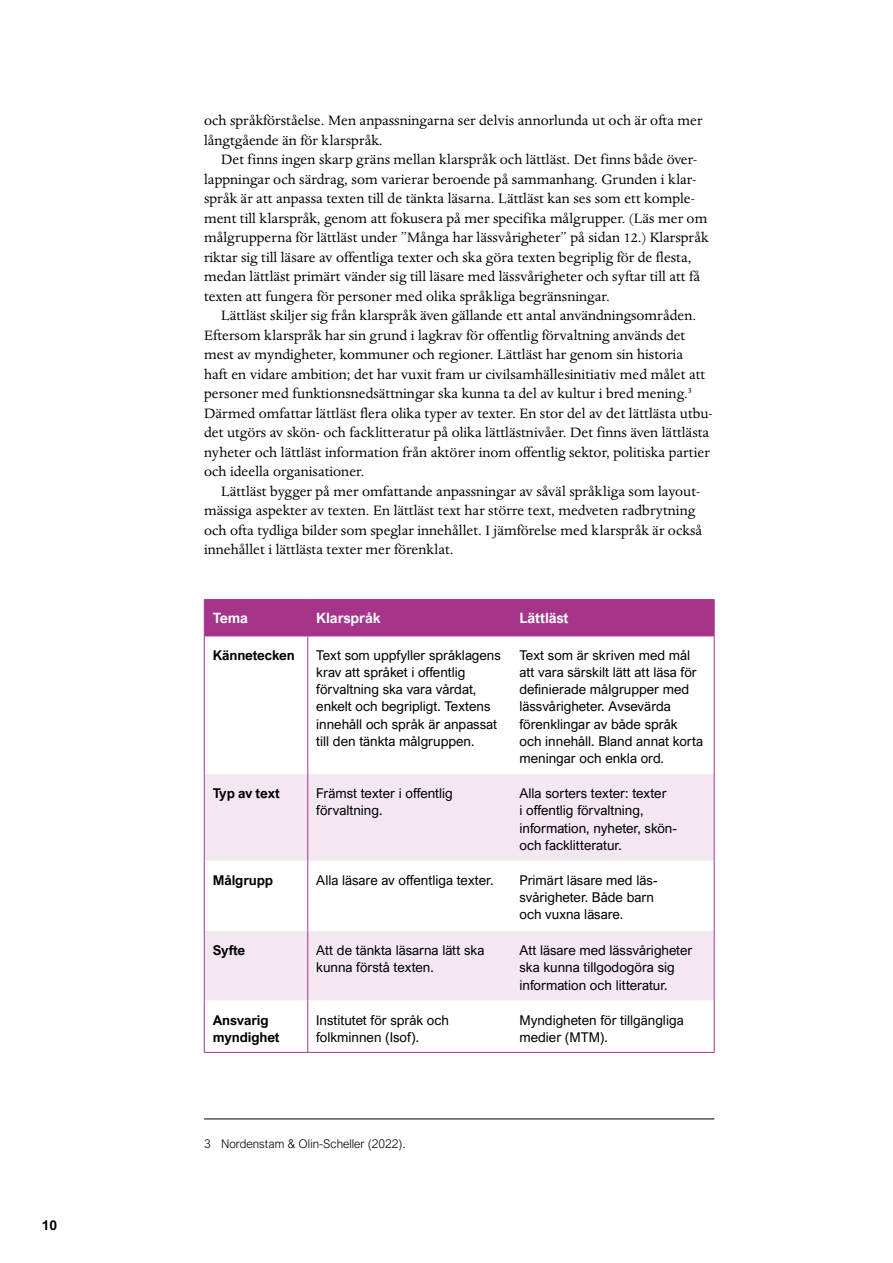
<style>
.page{position:relative;width:893px;height:1263px;background:#fff}
.page>*{position:absolute;margin:0;border:0;box-sizing:border-box;transform-origin:0 0}
.t1{font:15.75px/19.5px "Wrddrx Dante MT Std";color:#000}
.t2{font:700 14.25px "Mlykvj Arial Nova";letter-spacing:-.01em;color:#fff}
.t3{font:13.5px/17.2px "Xbhysq Arial Nova";color:#000}
.t4{font:700 13.5px/17.2px "Mlykvj Arial Nova";letter-spacing:-.01em;color:#000}
.t5{font:300 12px "Jdrpvp Arial Nova";color:#000}
.s1{font-family:"Spdbnj Arial Nova"}
</style>
<div class="page">
<div style="left:205px;top:600px;width:509px;height:34px;background:#a6348b"></div>
<svg style="left:205px;top:774px;width:509px;height:226px;fill:#f3e7f2"></svg>
<hr style="left:308px;top:1052px;width:203px;height:1px;background:#a6348b">
<hr style="left:714px;top:1000px;width:1px;height:52px;background:#a6348b">
<hr style="left:511px;top:1052px;width:203px;height:1px;background:#a6348b">
<hr style="left:204px;top:634px;width:104px;height:2px;background:#a6348b">
<hr style="left:204px;top:635px;width:1px;height:139px;background:#a6348b">
<hr style="left:307px;top:636px;width:1px;height:138px;background:#a6348b">
<hr style="left:204px;top:774px;width:1px;height:86px;background:#a6348b">
<hr style="left:307px;top:774px;width:1px;height:86px;background:#a6348b">
<hr style="left:204px;top:860px;width:1px;height:71px;background:#a6348b">
<hr style="left:307px;top:860px;width:1px;height:71px;background:#a6348b">
<hr style="left:204px;top:931px;width:1px;height:69px;background:#a6348b">
<hr style="left:307px;top:931px;width:1px;height:69px;background:#a6348b">
<hr style="left:204px;top:1000px;width:1px;height:52px;background:#a6348b">
<hr style="left:307px;top:1000px;width:1px;height:52px;background:#a6348b">
<hr style="left:204px;top:1052px;width:104px;height:1px;background:#a6348b">
<hr style="left:714px;top:860px;width:1px;height:71px;background:#a6348b">
<hr style="left:714px;top:635px;width:1px;height:139px;background:#a6348b">
<hr style="left:714px;top:931px;width:1px;height:69px;background:#a6348b">
<hr style="left:714px;top:774px;width:1px;height:86px;background:#a6348b">
<hr style="left:204px;top:600px;width:1px;height:35px;background:#a6348b">
<hr style="left:714px;top:600px;width:1px;height:35px;background:#a6348b">
<hr style="left:204px;top:599px;width:104px;height:1px;background:#a6348b">
<hr style="left:308px;top:599px;width:203px;height:1px;background:#a6348b">
<hr style="left:511px;top:599px;width:203px;height:1px;background:#a6348b">
<hr style="left:308px;top:634px;width:203px;height:2px;background:#a6348b">
<hr style="left:511px;top:634px;width:203px;height:2px;background:#a6348b">
<hr style="left:204px;top:1118px;width:510px;height:1px;background:#000">
<p class="t4" style="left:42px;top:1216px;width:17px">10</p>
<p class="t1" style="left:204px;top:111px;width:500px">och språkförståelse. Men anpassningarna ser delvis annorlunda ut och är ofta mer långtgående än för klarspråk.</p>
<p class="t1" style="left:204px;top:150px;width:506px;text-indent:17px">Det finns ingen skarp gräns mellan klarspråk och lättläst. Det finns både över&shy;lappningar och särdrag, som varierar beroende på sammanhang. Grunden i klar&shy;språk är att anpassa texten till de tänkta läsarna. Lättläst kan ses som ett komple&shy;ment till klarspråk, genom att fokusera på mer specifika målgrupper. (Läs mer om målgrupperna för lättläst under ”Många har lässvårigheter” på sidan 12.) Klarspråk riktar sig till läsare av offentliga texter och ska göra texten begriplig för de flesta, medan lättläst primärt vänder sig till läsare med lässvårigheter och syftar till att få texten att fungera för personer med olika språkliga begränsningar.</p>
<p class="t1" style="left:204px;top:306px;width:510px;text-indent:17px">Lättläst skiljer sig från klarspråk även gällande ett antal användningsområden.<br>Eftersom klarspråk har sin grund i lagkrav för offentlig förvaltning används det mest av myndigheter, kommuner och regioner. Lättläst har genom sin historia<br>haft en vidare ambition; det har vuxit fram ur civilsamhällesinitiativ med målet att personer med funktionsnedsättningar ska kunna ta del av kultur i bred mening.<sup>3<br></sup>Därmed omfattar lättläst flera olika typer av texter. En stor del av det lättlästa utbu&shy;det utgörs av skön- och facklitteratur på olika lättlästnivåer. Det finns även lättlästa nyheter och lättläst information från aktörer inom offentlig sektor, politiska partier och ideella organisationer.</p>
<p class="t1" style="left:204px;top:481px;width:500px;text-indent:17px">Lättläst bygger på mer omfattande anpassningar av såväl språkliga som layout&shy;mässiga aspekter av texten. En lättläst text har större text, medveten radbrytning och ofta tydliga bilder som speglar innehållet. I jämförelse med klarspråk är också innehållet i lättlästa texter mer förenklat.</p>
<p class="t2" style="left:213px;top:609px;width:37px">Tema</p>
<p class="t2" style="left:316px;top:609px;width:66px">Klarspråk</p>
<p class="t2" style="left:519px;top:609px;width:51px">Lättläst</p>
<p class="t4" style="left:213px;top:646px;width:84px">Kännetecken</p>
<p class="t3" style="left:316px;top:646px;width:186px">Text som uppfyller språklagens krav att språket i offentlig förvaltning ska vara vårdat, enkelt och begripligt. Textens innehåll och språk är anpassat till den tänkta målgruppen.</p>
<p class="t3" style="left:519px;top:646px;width:185px">Text som är skriven med mål att vara särskilt lätt att läsa för definierade målgrupper med lässvårigheter. Avsevärda förenklingar av både språk<br>och innehåll. Bland annat korta meningar och enkla ord.</p>
<p class="t4" style="left:213px;top:785px;width:69px">Typ av text</p>
<p class="t3" style="left:316px;top:785px;width:138px">Främst texter i offentlig förvaltning.</p>
<p class="t3" style="left:519px;top:785px;width:159px">Alla sorters texter: texter<br>i offentlig förvaltning, information, nyheter, skön&shy;<span class="s1">och facklitteratur.</span></p>
<p class="t4" style="left:213px;top:871px;width:62px">Målgrupp</p>
<p class="t3" style="left:316px;top:871px;width:179px">Alla läsare av offentliga texter.</p>
<p class="t3" style="left:519px;top:871px;width:139px">Primärt läsare med läs&shy;svårigheter. Både barn <span class="s1">och vuxna läsare.</span></p>
<p class="t4" style="left:213px;top:942px;width:34px">Syfte</p>
<p class="t3" style="left:316px;top:942px;width:170px">Att de tänkta läsarna lätt ska kunna förstå texten.</p>
<p class="t3" style="left:519px;top:942px;width:174px">Att läsare med lässvårigheter ska kunna tillgodogöra sig information och litteratur.</p>
<p class="t4" style="left:213px;top:1011px;width:68px">Ansvarig myndighet</p>
<p class="t3" style="left:316px;top:1011px;width:134px">Institutet för språk och folkminnen (Isof).</p>
<p class="t3" style="left:519px;top:1011px;width:166px">Myndigheten för tillgängliga medier (MTM).</p>
<p class="t5" style="left:204px;top:1137px;width:203px">3 Nordenstam &amp; Olin-Scheller (2022).</p>
</div>
